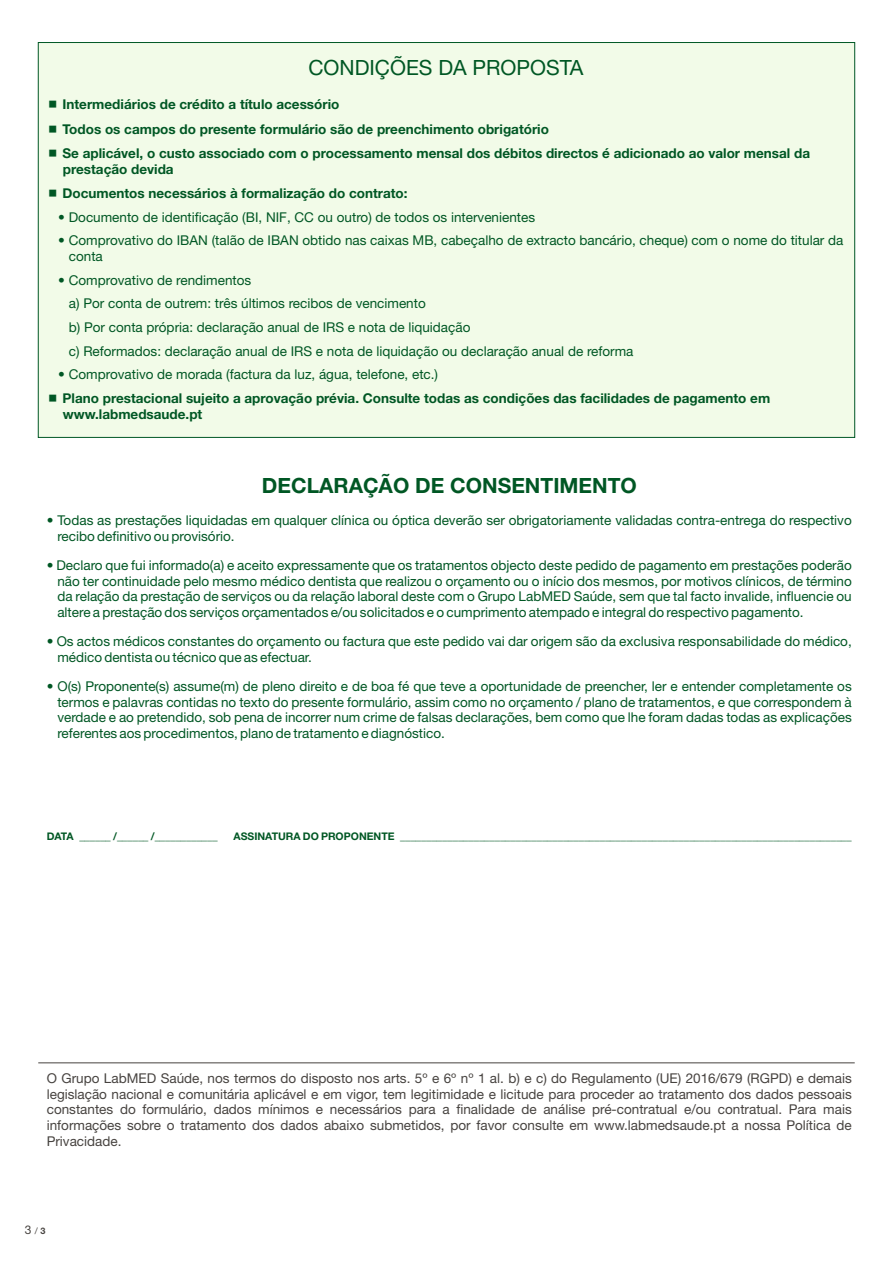
<style>
.page{position:relative;width:893px;height:1263px;background:#fff}
.page>*{position:absolute;margin:0;border:0;box-sizing:border-box;transform-origin:0 0}
.t1{font:700 21px "Helvetica Neue LT Com";color:#005724}
.t2{font:21px "Helvetica Neue LT Com";color:#005724}
.t3{font:13.5px/15.8px "Helvetica Neue LT Com";color:#005724}
.t4{font:13.5px/15.8px "Helvetica Neue LT Com";color:#474340;text-align:justify}
.t5{font:700 13.5px/24.2px "Helvetica Neue LT Com";color:#005724}
.t6{font:12px "Helvetica Neue LT Com";color:#474340}
.t7{font:700 10.5px "Helvetica Neue LT Com";color:#005724}
.s1{font-size:9px}
.s2{font-weight:700;font-size:9px}
</style>
<div class="page">
<hr style="left:38px;top:1062px;width:817px;height:1px;background:#474340">
<div style="left:38px;top:42px;width:817px;height:396px;background:#f2fbe8"></div>
<svg style="left:49px;top:101px;width:7px;height:7px"></svg>
<svg style="left:49px;top:125px;width:7px;height:7px"></svg>
<svg style="left:49px;top:149px;width:7px;height:7px"></svg>
<svg style="left:49px;top:190px;width:7px;height:7px"></svg>
<svg style="left:49px;top:395px;width:7px;height:7px"></svg>
<h1 class="t2" style="left:308px;top:60px;width:276px">CONDIÇÕES DA PROPOSTA</h1>
<p class="t5" style="left:63px;top:94px;width:749px">Intermediários de crédito a título acessório<br>Todos os campos do presente formulário são de preenchimento obrigatório<br>Se aplicável, o custo associado com o processamento mensal dos débitos directos é adicionado ao valor mensal da</p>
<p class="t5" style="left:63px;top:159px;width:346px">prestação devida<br>Documentos necessários à formalização do contrato:</p>
<p class="t3" style="left:58px;top:211px;width:478px">• Documento de identificação (BI, NIF, CC ou outro) de todos os intervenientes</p>
<p class="t3" style="left:69px;top:235px;width:776px;text-indent:-11px">• Comprovativo do IBAN (talão de IBAN obtido nas caixas MB, cabeçalho de extracto bancário, cheque) com o nome do titular da conta</p>
<p class="t3" style="left:69px;top:270px;width:566px;line-height:23.5px;text-indent:-11px">• Comprovativo de rendimentos<br>a) Por conta de outrem: três últimos recibos de vencimento<br>b) Por conta própria: declaração anual de IRS e nota de liquidação<br>c) Reformados: declaração anual de IRS e nota de liquidação ou declaração anual de reforma</p>
<p class="t3" style="left:58px;top:368px;width:381px">• Comprovativo de morada (factura da luz, água, telefone, etc.)</p>
<p class="t5" style="left:63px;top:392px;width:709px;line-height:16px">Plano prestacional sujeito a aprovação prévia. Consulte todas as condições das facilidades de pagamento em www.labmedsaude.pt</p>
<h1 class="t1" style="left:262px;top:478px;width:377px">DECLARAÇÃO DE CONSENTIMENTO</h1>
<p class="t3" style="left:57px;top:514px;width:796px;text-indent:-11px">• Todas as prestações liquidadas em qualquer clínica ou óptica deverão ser obrigatoriamente validadas contra-entrega do respectivo recibo definitivo ou provisório.</p>
<p class="t3" style="left:57px;top:559px;width:796px;text-align:justify;text-indent:-11px">• Declaro que fui informado(a) e aceito expressamente que os tratamentos objecto deste pedido de pagamento em prestações poderão não ter continuidade pelo mesmo médico dentista que realizou o orçamento ou o início dos mesmos, por motivos clínicos, de término da relação da prestação de serviços ou da relação laboral deste com o Grupo LabMED Saúde, sem que tal facto invalide, influencie ou altere a prestação dos serviços orçamentados e/ou solicitados e o cumprimento atempado e integral do respectivo pagamento.</p>
<p class="t3" style="left:57px;top:635px;width:796px;text-indent:-11px">• Os actos médicos constantes do orçamento ou factura que este pedido vai dar origem são da exclusiva responsabilidade do médico, médico dentista ou técnico que as efectuar.</p>
<p class="t3" style="left:57px;top:680px;width:796px;text-align:justify;text-indent:-11px">• O(s) Proponente(s) assume(m) de pleno direito e de boa fé que teve a oportunidade de preencher, ler e entender completamente os termos e palavras contidas no texto do presente formulário, assim como no orçamento / plano de tratamentos, e que correspondem à verdade e ao pretendido, sob pena de incorrer num crime de falsas declarações, bem como que lhe foram dadas todas as explicações referentes aos procedimentos, plano de tratamento e diagnóstico.</p>
<p class="t7" style="left:47px;top:833px;width:172px">DATA ______ /______ /____________</p>
<p class="t7" style="left:234px;top:833px;width:620px">ASSINATURA DO PROPONENTE ______________________________________________________________________________________</p>
<p class="t4" style="left:47px;top:1072px;width:806px">O Grupo LabMED Saúde, nos termos do disposto nos arts. 5º e 6º nº 1 al. b) e c) do Regulamento (UE) 2016/679 (RGPD) e demais legislação nacional e comunitária aplicável e em vigor, tem legitimidade e licitude para proceder ao tratamento dos dados pessoais constantes do formulário, dados mínimos e necessários para a finalidade de análise pré-contratual e/ou contratual. Para mais informações sobre o tratamento dos dados abaixo submetidos, por favor consulte em www.labmedsaude.pt a nossa Política de Privacidade.</p>
<p class="t6" style="left:25px;top:1225px;width:22px">3 <span class="s1">/</span> <span class="s2">3</span></p>
</div>
